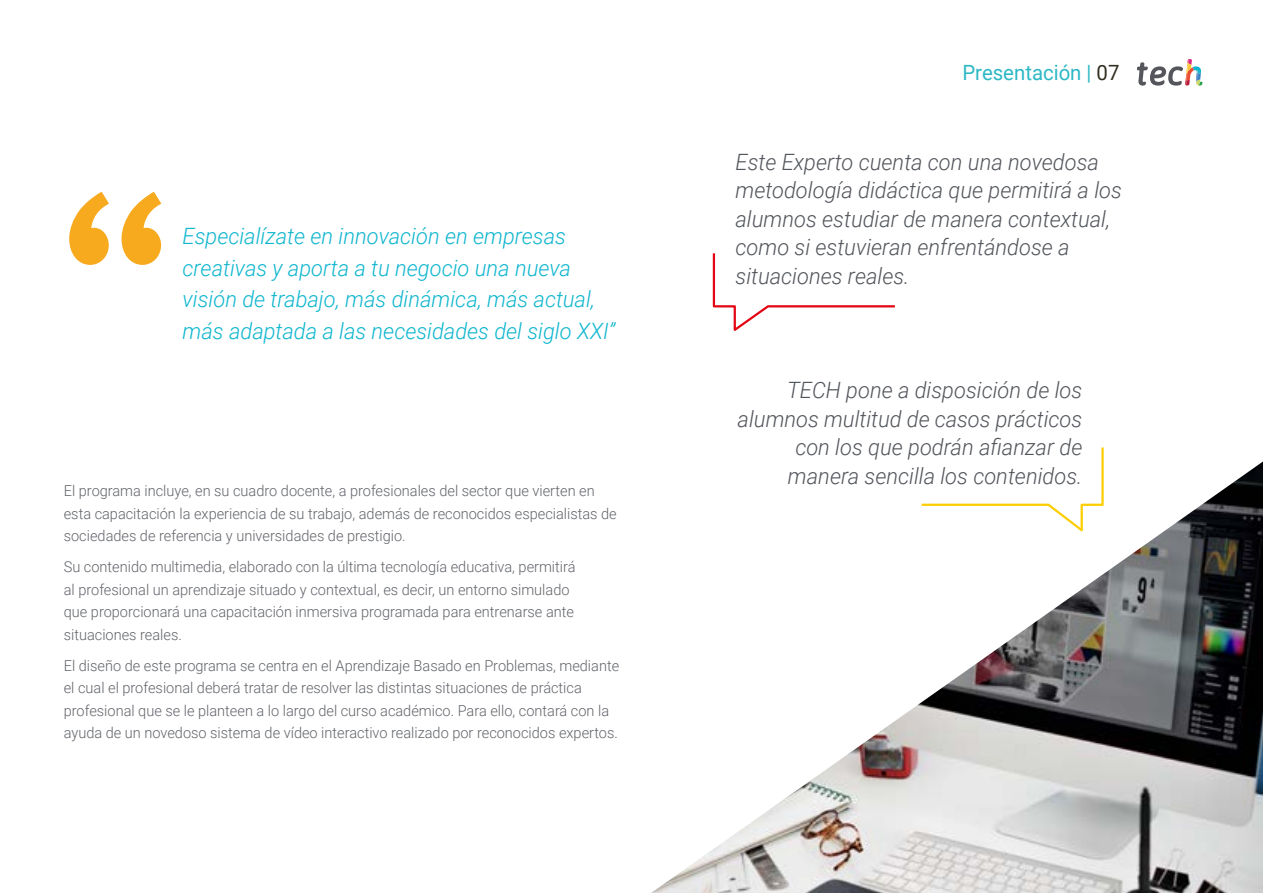
<style>
.page{position:relative;width:1263px;height:893px;background:#fff}
.page>*{position:absolute;margin:0;border:0;box-sizing:border-box;transform-origin:0 0}
.t1{font:italic 300 22.5px/28.5px "Roboto";color:#52555b}
.t2{font:italic 300 22.5px/31.5px "Roboto";color:#0fb6cf}
.t3{font:21px "Roboto";color:#2db8c5}
.t4{font:300 15px/22.5px "Roboto";color:#61646a}
.s1{color:#312e20}
</style>
<div class="page">
<img style="left:651px;top:461px;width:612px;height:432px">
<svg style="left:1137px;top:59px;width:65px;height:27px"></svg>
<svg style="left:69px;top:192px;width:92px;height:73px"></svg>
<svg style="left:712px;top:253px;width:183px;height:78px"></svg>
<svg style="left:919px;top:447px;width:186px;height:88px"></svg>
<h1 class="t2" style="left:183px;top:219px;width:434px">Especialízate en innovación en empresas creativas y aporta a tu negocio una nueva visión de trabajo, más dinámica, más actual, más adaptada a las necesidades del siglo XXI”</h1>
<p class="t4" style="left:64px;top:479px;width:554px">El programa incluye, en su cuadro docente, a profesionales del sector que vierten en esta capacitación la experiencia de su trabajo, además de reconocidos especialistas de sociedades de referencia y universidades de prestigio.</p>
<p class="t4" style="left:64px;top:555px;width:513px">Su contenido multimedia, elaborado con la última tecnología educativa, permitirá al profesional un aprendizaje situado y contextual, es decir, un entorno simulado que proporcionará una capacitación inmersiva programada para entrenarse ante situaciones reales.</p>
<p class="t4" style="left:64px;top:653px;width:557px">El diseño de este programa se centra en el Aprendizaje Basado en Problemas, mediante el cual el profesional deberá tratar de resolver las distintas situaciones de práctica profesional que se le planteen a lo largo del curso académico. Para ello, contará con la ayuda de un novedoso sistema de vídeo interactivo realizado por reconocidos expertos.</p>
<h2 class="t3" style="left:962px;top:57px;width:159px">Presentación | <span class="s1">07</span></h2>
<h1 class="t1" style="left:735px;top:147px;width:388px">Este Experto cuenta con una novedosa metodología didáctica que permitirá a los alumnos estudiar de manera contextual, como si estuvieran enfrentándose a situaciones reales.</h1>
<h1 class="t1" style="left:738px;top:375px;width:346px;text-align:right">TECH pone a disposición de los alumnos multitud de casos prácticos con los que podrán afianzar de manera sencilla los contenidos.</h1>
</div>
